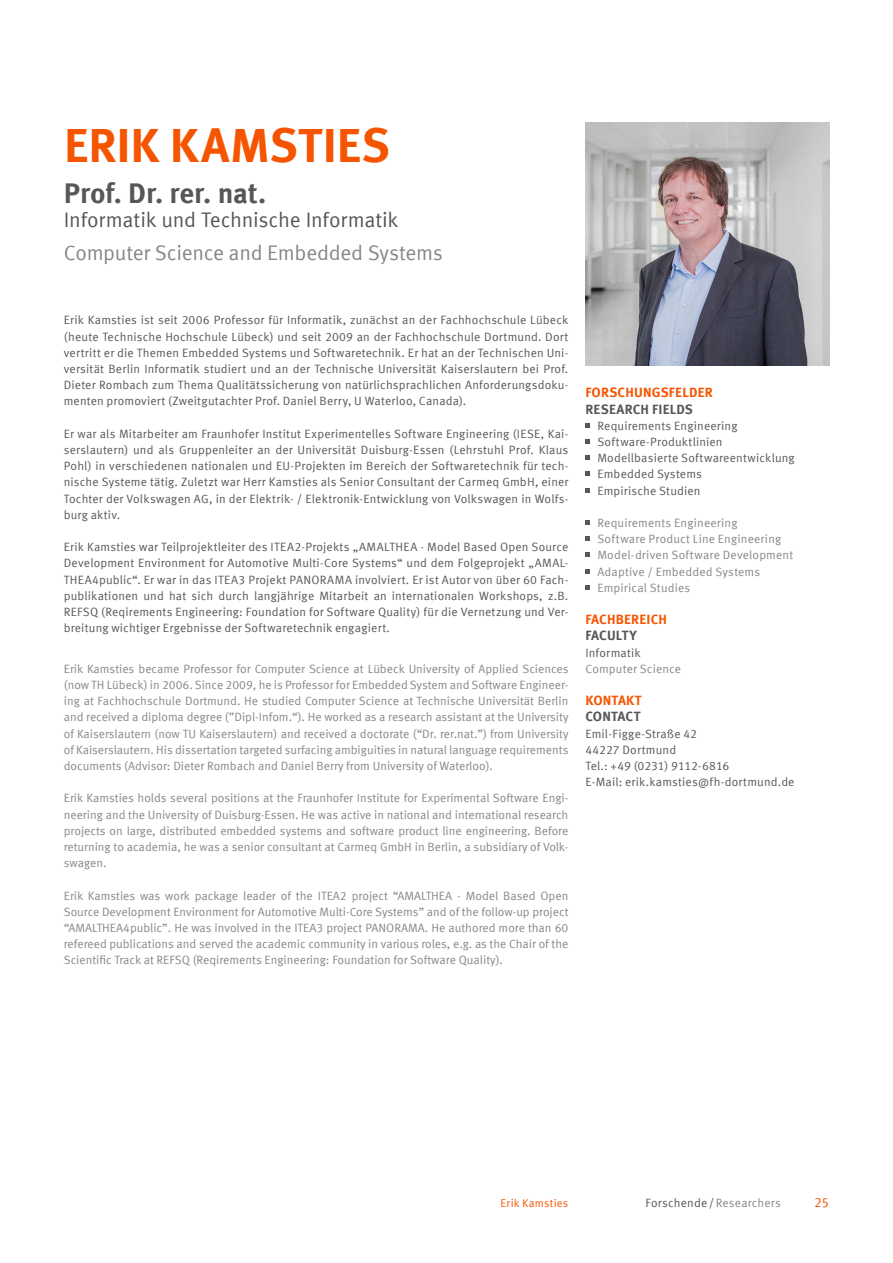
<style>
.page{position:relative;width:893px;height:1263px;background:#fff}
.page>*{position:absolute;margin:0;border:0;box-sizing:border-box;transform-origin:0 0}
.t1{font:700 48px "Meta Offc Pro";letter-spacing:.005em;color:#f55500}
.Deusch-Text{font:700 28.5px "Meta Offc Pro";letter-spacing:-.005em;color:#575756}
.Deusch-Text-2{font:21px "Meta Offc Pro Norm";letter-spacing:-.01em;color:#575756}
.Englisch-Text{font:21px "Meta Offc Pro Norm";letter-spacing:-.015em;color:#878787}
.t2{font:700 13.5px "Meta Offc Pro";letter-spacing:.015em;color:#f55500}
.t3{font:700 13.5px "Meta Offc Pro";letter-spacing:.015em;color:#575756}
.t4{font:13.5px "Meta Offc Pro Norm";color:#f55500}
.Deusch-Text-3{font:12px/16.2px "Meta Offc Pro Norm";letter-spacing:.015em;color:#575756;text-align:justify}
.Englisch-Text-2{font:12px/16.2px "Meta Offc Pro Norm";letter-spacing:.005em;color:#878787;text-align:justify}
.Deusch-Text-4{font:12px "Meta Offc Pro Norm";letter-spacing:-.01em;color:#575756}
.t5{font:11.25px "Meta Offc Pro Norm";letter-spacing:.02em;color:#f55500}
.s1{color:#878787}
</style>
<div class="page">
<img style="left:585px;top:122px;width:244px;height:243px">
<svg style="left:585px;top:423px;width:5px;height:4px"></svg>
<svg style="left:585px;top:439px;width:5px;height:5px"></svg>
<svg style="left:585px;top:456px;width:5px;height:4px"></svg>
<svg style="left:585px;top:472px;width:5px;height:4px"></svg>
<svg style="left:585px;top:488px;width:5px;height:4px"></svg>
<svg style="left:585px;top:520px;width:5px;height:5px"></svg>
<svg style="left:585px;top:537px;width:5px;height:4px"></svg>
<svg style="left:585px;top:553px;width:5px;height:4px"></svg>
<svg style="left:585px;top:569px;width:5px;height:4px"></svg>
<svg style="left:585px;top:585px;width:5px;height:4px"></svg>
<p class="t1" style="left:64px;top:108px;width:327px">ERIK KAMSTIES</p>
<p class="Deusch-Text" style="left:64px;top:171px;width:204px">Prof. Dr. rer. nat.</p>
<p class="Deusch-Text-2" style="left:64px;top:204px;width:336px">Informatik und Technische Informatik</p>
<p class="Englisch-Text" style="left:64px;top:236px;width:381px">Computer Science and Embedded Systems</p>
<p class="Deusch-Text-3" style="left:64px;top:311px;width:506px">Erik Kamsties ist seit 2006 Professor für Informatik, zunächst an der Fachhochschule Lübeck (heute Technische Hochschule Lübeck) und seit 2009 an der Fachhochschule Dortmund. Dort vertritt er die Themen Embedded Systems und Softwaretechnik. Er hat an der Technischen Uni&shy;versität Berlin Informatik studiert und an der Technische Universität Kaiserslautern bei Prof.<br>Dieter Rombach zum Thema Qualitätssicherung von natürlichsprachlichen Anforderungsdoku&shy;menten promoviert (Zweitgutachter Prof. Daniel Berry, U Waterloo, Canada).</p>
<p class="Deusch-Text-3" style="left:64px;top:425px;width:506px">Er war als Mitarbeiter am Fraunhofer Institut Experimentelles Software Engineering (IESE, Kai&shy;serslautern) und als Gruppenleiter an der Universität Duisburg-Essen (Lehrstuhl Prof. Klaus Pohl) in verschiedenen nationalen und EU-Projekten im Bereich der Softwaretechnik für tech&shy;nische Systeme tätig. Zuletzt war Herr Kamsties als Senior Consultant der Carmeq GmbH, einer Tochter der Volkswagen AG, in der Elektrik- / Elektronik-Entwicklung von Volkswagen in Wolfs&shy;burg aktiv.</p>
<p class="Deusch-Text-3" style="left:64px;top:538px;width:506px">Erik Kamsties war Teilprojektleiter des ITEA2-Projekts „AMALTHEA - Model Based Open Source Development Environment for Automotive Multi-Core Systems“ und dem Folgeprojekt „AMAL-THEA4public“. Er war in das ITEA3 Projekt PANORAMA involviert. Er ist Autor von über 60 Fach&shy;publikationen und hat sich durch langjährige Mitarbeit an internationalen Workshops, z.B.<br>REFSQ (Reqirements Engineering: Foundation for Software Quality) für die Vernetzung und Ver&shy;breitung wichtiger Ergebnisse der Softwaretechnik engagiert.</p>
<p class="Englisch-Text-2" style="left:64px;top:660px;width:506px">Erik Kamsties became Professor for Computer Science at Lübeck University of Applied Sciences (now TH Lübeck) in 2006. Since 2009, he is Professor for Embedded System and Software Engineer&shy;ing at Fachhochschule Dortmund. He studied Computer Science at Technische Universität Berlin and received a diploma degree (”Dipl-Infom.“). He worked as a research assistant at the University of Kaiserslautern (now TU Kaiserslautern) and received a doctorate (“Dr. rer.nat.”) from University of Kaiserslautern. His dissertation targeted surfacing ambiguities in natural language requirements documents (Advisor: Dieter Rombach and Daniel Berry from University of Waterloo).</p>
<p class="Englisch-Text-2" style="left:64px;top:789px;width:506px">Erik Kamsties holds several positions at the Fraunhofer Institute for Experimental Software Engi&shy;neering and the University of Duisburg-Essen. He was active in national and international research projects on large, distributed embedded systems and software product line engineering. Before returning to academia, he was a senior consultant at Carmeq GmbH in Berlin, a subsidiary of Volk&shy;swagen.</p>
<p class="Englisch-Text-2" style="left:64px;top:886px;width:506px">Erik Kamsties was work package leader of the ITEA2 project “AMALTHEA - Model Based Open Source Development Environment for Automotive Multi-Core Systems” and of the follow-up project “AMALTHEA4public”. He was involved in the ITEA3 project PANORAMA. He authored more than 60 refereed publications and served the academic community in various roles, e.g. as the Chair of the Scientific Track at REFSQ (Reqirements Engineering: Foundation for Software Quality).</p>
<p class="t2" style="left:585px;top:382px;width:129px">FORSCHUNGSFELDER</p>
<p class="t3" style="left:585px;top:398px;width:109px">RESEARCH FIELDS</p>
<p class="Deusch-Text-3" style="left:597px;top:417px;width:142px">Requirements Engineering</p>
<p class="Deusch-Text-3" style="left:597px;top:433px;width:127px">Software-Produktlinien</p>
<p class="Deusch-Text-3" style="left:597px;top:449px;width:199px">Modellbasierte Softwareentwicklung</p>
<p class="Deusch-Text-3" style="left:597px;top:465px;width:106px">Embedded Systems</p>
<p class="Deusch-Text-3" style="left:597px;top:481px;width:105px">Empirische Studien</p>
<p class="Englisch-Text-2" style="left:597px;top:514px;width:142px">Requirements Engineering</p>
<p class="Englisch-Text-2" style="left:597px;top:530px;width:185px">Software Product Line Engineering</p>
<p class="Englisch-Text-2" style="left:597px;top:546px;width:197px">Model-driven Software Development</p>
<p class="Englisch-Text-2" style="left:597px;top:562px;width:164px">Adaptive / Embedded Systems</p>
<p class="Englisch-Text-2" style="left:597px;top:579px;width:94px">Empirical Studies</p>
<p class="t2" style="left:585px;top:609px;width:83px">FACHBEREICH</p>
<p class="t3" style="left:585px;top:625px;width:53px">FACULTY</p>
<p class="Deusch-Text-3" style="left:585px;top:643px;width:57px">Informatik</p>
<p class="Englisch-Text-2" style="left:585px;top:660px;width:97px">Computer Science</p>
<p class="t2" style="left:585px;top:690px;width:58px">KONTAKT</p>
<p class="t3" style="left:585px;top:706px;width:57px">CONTACT</p>
<p class="Deusch-Text-3" style="left:585px;top:724px;width:113px">Emil-Figge-Straße 42</p>
<p class="Deusch-Text-3" style="left:585px;top:741px;width:92px">44227 Dortmund</p>
<p class="Deusch-Text-4" style="left:585px;top:757px;width:145px">Tel.: +49 (0231) 9112-6816</p>
<p class="Deusch-Text-3" style="left:585px;top:773px;width:211px">E-Mail: erik.kamsties@fh-dortmund.de</p>
<p class="t5" style="left:501px;top:1194px;width:69px">Erik Kamsties</p>
<p class="Deusch-Text-3" style="left:646px;top:1194px;width:137px">Forschende/<span class="s1">Researchers</span></p>
<p class="t4" style="left:814px;top:1192px;width:17px">25</p>
</div>
